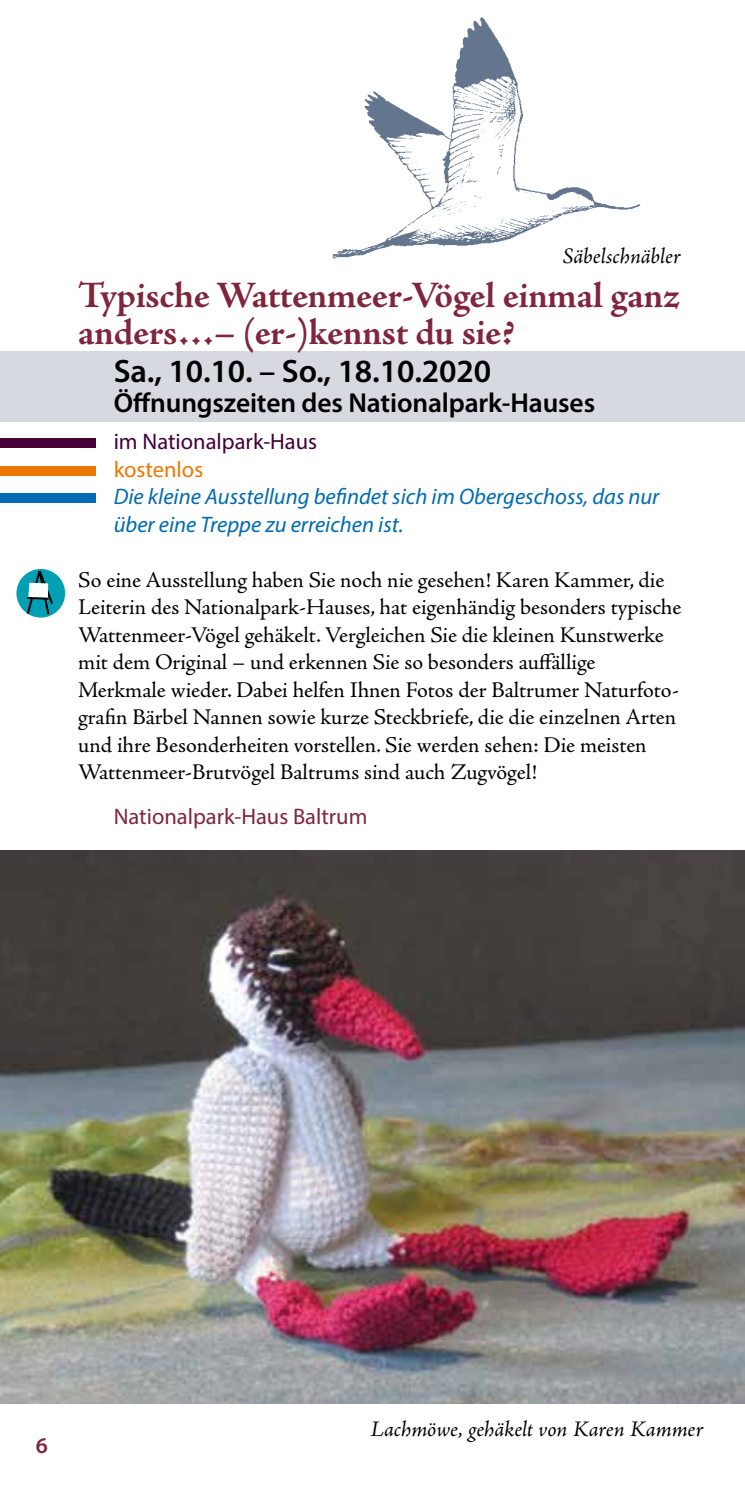
<style>
.page{position:relative;width:745px;height:1489px;background:#fff}
.page>*{position:absolute;margin:0;border:0;box-sizing:border-box;transform-origin:0 0}
.t1{font:700 37.5px/37.5px "Adobe Jenson Pro";letter-spacing:-.01em;color:#80253b}
.t2{font:600 32.5px "Myriad Pro";letter-spacing:-.005em;color:#000}
.t3{font:600 27.5px "Myriad Pro";letter-spacing:-.005em;color:#000}
.t4{font:22.5px/27.5px "Adobe Jenson Pro";color:#000}
.t5{font:italic 22.5px/27.5px "Myriad Pro";color:#006ab3}
.t6{font:italic 22.5px "Adobe Jenson Pro";letter-spacing:-.005em;color:#000}
.t7{font:22.5px "Myriad Pro";color:#80253b}
.t8{font:22.5px "Myriad Pro";color:#450039}
.t9{font:22.5px "Myriad Pro";color:#ed7703}
.t10{font:600 22.5px "Myriad Pro";color:#80253b}
</style>
<div class="page">
<div style="left:0;top:351px;width:744px;height:71px;background:#d6d9e0"></div>
<div style="left:0;top:438px;width:95px;height:9px;background:#450039"></div>
<div style="left:0;top:493px;width:95px;height:10px;background:#006ab3"></div>
<hr style="left:744px;top:686px;width:1px;height:37px;background:#d6d9e0">
<div style="left:16px;top:569px;width:49px;height:48px;background:#009fb3;border-radius:50%"></div>
<svg style="left:25px;top:569px;width:30px;height:47px"></svg>
<img style="left:0;top:850px;width:744px;height:553px">
<img style="left:332px;top:17px;width:309px;height:242px">
<div style="left:0;top:466px;width:95px;height:9px;background:#ed7703"></div>
<p class="t6" style="left:562px;top:243px;width:119px">Säbelschnäbler</p>
<h1 class="t1" style="left:78px;top:277px;width:602px">Typische Wattenmeer-Vögel einmal ganz anders…– (er-)kennst du sie?</h1>
<h2 class="t2" style="left:114px;top:350px;width:379px">Sa., 10.10. – So., 18.10.2020</h2>
<p class="t3" style="left:114px;top:385px;width:482px">Öffnungszeiten des Nationalpark-Hauses</p>
<p class="t8" style="left:114px;top:428px;width:205px">im Nationalpark-Haus</p>
<p class="t9" style="left:114px;top:455px;width:91px">kostenlos</p>
<p class="t5" style="left:114px;top:482px;width:547px">Die kleine Ausstellung befindet sich im Obergeschoss, das nur über eine Treppe zu erreichen ist.</p>
<p class="t4" style="left:78px;top:566px;width:604px">So eine Ausstellung haben Sie noch nie gesehen! Karen Kammer, die Leiterin des Nationalpark-Hauses, hat eigenhändig besonders typische Wattenmeer-Vögel gehäkelt. Vergleichen Sie die kleinen Kunstwerke mit dem Original – und erkennen Sie so besonders auffällige Merkmale wieder. Dabei helfen Ihnen Fotos der Baltrumer Naturfoto&shy;grafin Bärbel Nannen sowie kurze Steckbriefe, die die einzelnen Arten und ihre Besonderheiten vorstellen. Sie werden sehen: Die meisten Wattenmeer-Brutvögel Baltrums sind auch Zugvögel!</p>
<p class="t7" style="left:114px;top:803px;width:255px">Nationalpark-Haus Baltrum</p>
<p class="t10" style="left:36px;top:1431px;width:14px">6</p>
<p class="t6" style="left:370px;top:1416px;width:334px">Lachmöwe, gehäkelt von Karen Kammer</p>
</div>
